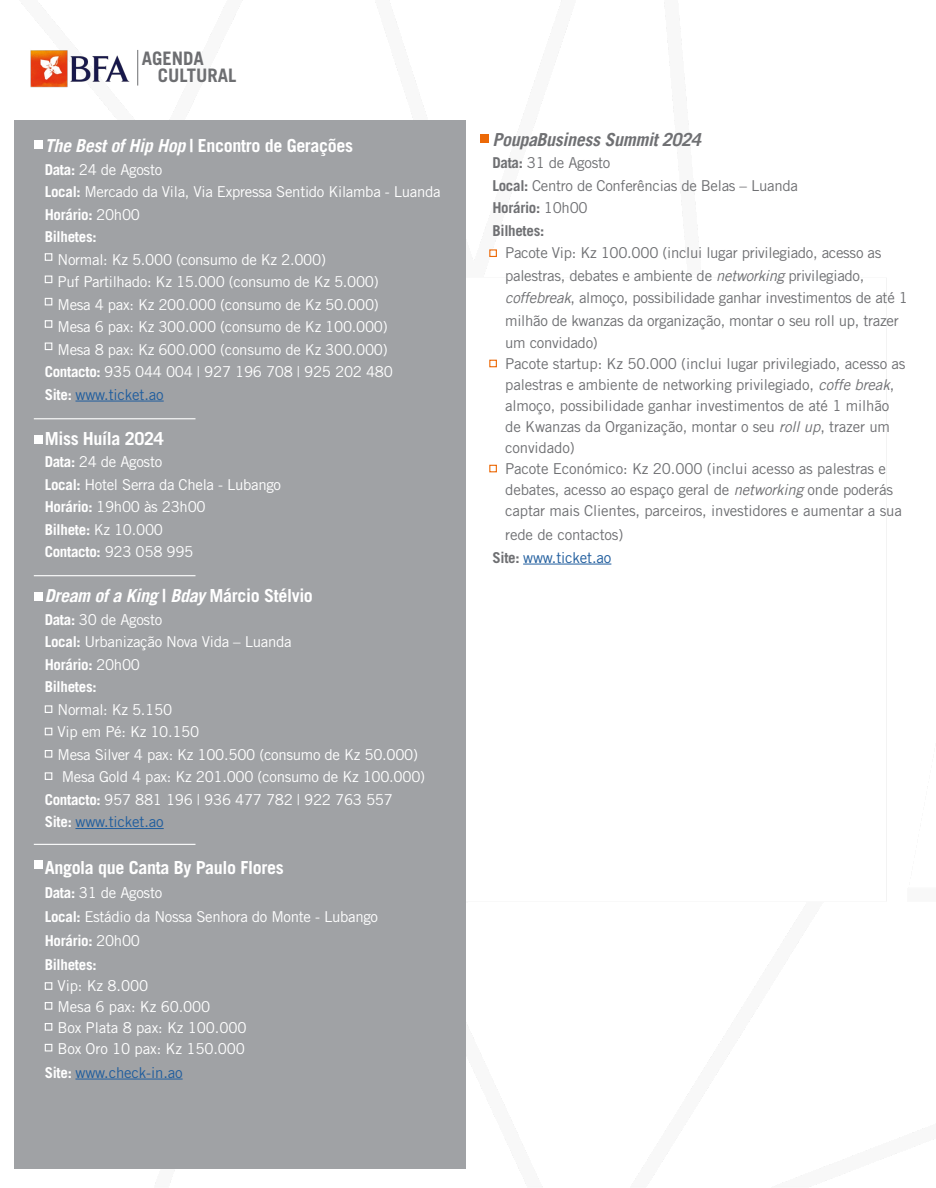
<style>
.page{position:relative;width:936px;height:1188px;background:#fff}
.page>*{position:absolute;margin:0;border:0;box-sizing:border-box;transform-origin:0 0}
.t1{font:700 18.6px/16.4px "Trade Gothic LT Std";color:#6d6e71}
.t2{font:700 18px "Trade Gothic LT Std";letter-spacing:-.02em;color:#fff}
.t3{font:italic 700 18px "Trade Gothic LT";letter-spacing:-.02em;color:#fff}
.t4{font:italic 700 18px "Trade Gothic LT";letter-spacing:-.02em;color:#6f7073}
.t5{font:15px/22.5px "Trade Gothic LT Std";letter-spacing:-.02em;color:#fff}
.t6{font:15px/22.5px "Trade Gothic LT Std";letter-spacing:-.01em;color:#6f7073}
.t7{font:15px "Trade Gothic LT Std";letter-spacing:-.01em;color:#215e9e}
.s1{font-family:"Trade Gothic LT";font-style:italic}
.s2{font-weight:700}
.s3{font-weight:700;color:#fff}
.s4{font-family:"Trade Gothic LT Std";font-style:normal}
.s5{color:#215e9e}
</style>
<div class="page">
<div style="left:15px;top:120px;width:451px;height:1048px;background:#a0a2a5"></div>
<img style="left:30px;top:41px;width:100px;height:58px">
<hr style="left:137px;top:50px;width:1px;height:36px;background:#6d6e71">
<hr style="left:75px;top:401px;width:89px;height:1px;background:#215e9e">
<hr style="left:75px;top:828px;width:89px;height:1px;background:#215e9e">
<hr style="left:75px;top:1079px;width:108px;height:1px;background:#215e9e">
<div style="left:34px;top:140px;width:9px;height:9px;background:#fff"></div>
<div style="left:34px;top:435px;width:9px;height:9px;background:#fff"></div>
<div style="left:34px;top:860px;width:9px;height:9px;background:#fff"></div>
<div style="left:34px;top:592px;width:9px;height:9px;background:#fff"></div>
<hr style="left:34px;top:418px;width:161px;height:1px;background:#fff">
<hr style="left:34px;top:844px;width:161px;height:1px;background:#fff">
<hr style="left:34px;top:575px;width:161px;height:1px;background:#fff">
<div style="left:45px;top:253px;width:7px;height:8px;border:1px solid #fff"></div>
<div style="left:45px;top:705px;width:7px;height:8px;border:1px solid #fff"></div>
<div style="left:45px;top:276px;width:7px;height:7px;border:1px solid #fff"></div>
<div style="left:45px;top:728px;width:7px;height:7px;border:1px solid #fff"></div>
<div style="left:45px;top:982px;width:7px;height:8px;border:1px solid #fff"></div>
<div style="left:45px;top:1002px;width:7px;height:8px;border:1px solid #fff"></div>
<div style="left:45px;top:1023px;width:7px;height:8px;border:1px solid #fff"></div>
<div style="left:45px;top:1044px;width:7px;height:7px;border:1px solid #fff"></div>
<div style="left:45px;top:298px;width:7px;height:7px;border:1px solid #fff"></div>
<div style="left:45px;top:750px;width:7px;height:8px;border:1px solid #fff"></div>
<div style="left:45px;top:320px;width:7px;height:8px;border:1px solid #fff"></div>
<div style="left:45px;top:772px;width:7px;height:8px;border:1px solid #fff"></div>
<div style="left:45px;top:342px;width:7px;height:8px;border:1px solid #fff"></div>
<hr style="left:523px;top:564px;width:88px;height:1px;background:#215e9e">
<div style="left:480px;top:134px;width:8px;height:9px;background:#ec6907"></div>
<div style="left:489px;top:249px;width:8px;height:8px;border:1px solid #ec6907"></div>
<div style="left:489px;top:360px;width:8px;height:7px;border:1px solid #ec6907"></div>
<div style="left:489px;top:465px;width:8px;height:7px;border:1px solid #ec6907"></div>
<p class="t1" style="left:158px;top:50px;width:80px;text-indent:-16px">AGENDA<br>CULTURAL</p>
<p class="t2" style="left:45px;top:135px;width:310px"><span class="s1">The Best of Hip Hop</span> | Encontro de Gerações</p>
<p class="t5" style="left:45px;top:158px;width:397px"><span class="s2">Data:</span> 24 de Agosto<br><span class="s2">Local:</span> Mercado da Vila, Via Expressa Sentido Kilamba - Luanda<br><span class="s2">Horário:</span> 20h00<br><span class="s2">Bilhetes:</span></p>
<p class="t5" style="left:57px;top:248px;width:270px">Normal: Kz 5.000 (consumo de Kz 2.000)</p>
<p class="t5" style="left:57px;top:270px;width:323px">Puf Partilhado: Kz 15.000 (consumo de Kz 5.000)</p>
<p class="t5" style="left:57px;top:293px;width:323px">Mesa 4 pax: Kz 200.000 (consumo de Kz 50.000)</p>
<p class="t5" style="left:57px;top:315px;width:332px">Mesa 6 pax: Kz 300.000 (consumo de Kz 100.000)</p>
<p class="t5" style="left:57px;top:338px;width:332px">Mesa 8 pax: Kz 600.000 (consumo de Kz 300.000)</p>
<p class="t5" style="left:45px;top:360px;width:349px"><span class="s2">Contacto:</span> 935 044 004 | 927 196 708 | 925 202 480</p>
<p class="t7" style="left:45px;top:385px;width:120px"><span class="s3">Site:</span> www.ticket.ao</p>
<p class="t2" style="left:45px;top:427px;width:120px">Miss Huíla 2024</p>
<p class="t5" style="left:45px;top:450px;width:238px"><span class="s2">Data:</span> 24 de Agosto<br><span class="s2">Local:</span> Hotel Serra da Chela - Lubango<br><span class="s2">Horário:</span> 19h00 às 23h00<br><span class="s2">Bilhete:</span> Kz 10.000<br><span class="s2">Contacto:</span> 923 058 995</p>
<p class="t3" style="left:45px;top:585px;width:270px">Dream of a King <span class="s4">|</span> Bday <span class="s4">Márcio Stélvio</span></p>
<p class="t5" style="left:45px;top:608px;width:248px"><span class="s2">Data:</span> 30 de Agosto<br><span class="s2">Local:</span> Urbanização Nova Vida – Luanda<br><span class="s2">Horário:</span> 20h00<br><span class="s2">Bilhetes:</span></p>
<p class="t5" style="left:57px;top:698px;width:116px">Normal: Kz 5.150</p>
<p class="t5" style="left:57px;top:720px;width:143px">Vip em Pé: Kz 10.150</p>
<p class="t5" style="left:57px;top:743px;width:362px">Mesa Silver 4 pax: Kz 100.500 (consumo de Kz 50.000)</p>
<p class="t5" style="left:62px;top:765px;width:365px">Mesa Gold 4 pax: Kz 201.000 (consumo de Kz 100.000)</p>
<p class="t5" style="left:45px;top:788px;width:349px"><span class="s2">Contacto:</span> 957 881 196 | 936 477 782 | 922 763 557</p>
<p class="t7" style="left:45px;top:813px;width:120px"><span class="s3">Site:</span> www.ticket.ao</p>
<p class="t2" style="left:45px;top:856px;width:240px">Angola que Canta By Paulo Flores</p>
<p class="t5" style="left:45px;top:880px;width:335px;line-height:24px"><span class="s2">Data:</span> 31 de Agosto<br><span class="s2">Local:</span> Estádio da Nossa Senhora do Monte - Lubango<br><span class="s2">Horário:</span> 20h00<br><span class="s2">Bilhetes:</span></p>
<p class="t5" style="left:57px;top:975px;width:190px;line-height:21px">Vip: Kz 8.000<br>Mesa 6 pax: Kz 60.000<br>Box Plata 8 pax: Kz 100.000<br>Box Oro 10 pax: Kz 150.000</p>
<p class="t7" style="left:45px;top:1063px;width:139px"><span class="s3">Site:</span> www.check-in.ao</p>
<p class="t4" style="left:492px;top:128px;width:210px">PoupaBusiness Summit 2024</p>
<p class="t6" style="left:492px;top:151px;width:307px"><span class="s2">Data:</span> 31 de Agosto<br><span class="s2">Local:</span> Centro de Conferências de Belas – Luanda<br><span class="s2">Horário:</span> 10h00<br><span class="s2">Bilhetes:</span></p>
<p class="t6" style="left:505px;top:241px;width:404px">Pacote Vip: Kz 100.000 (inclui lugar privilegiado, acesso as palestras, debates e ambiente de <span class="s1">networking</span> privilegiado, <span class="s1">coffebreak</span>, almoço, possibilidade ganhar investimentos de até 1 milhão de kwanzas da organização, montar o seu roll up, trazer um convidado)</p>
<p class="t6" style="left:505px;top:353px;width:402px;line-height:21px">Pacote startup: Kz 50.000 (inclui lugar privilegiado, acesso as palestras e ambiente de networking privilegiado, <span class="s1">coffe break</span>, almoço, possibilidade ganhar investimentos de até 1 milhão de Kwanzas da Organização, montar o seu <span class="s1">roll up</span>, trazer um convidado)<br>Pacote Económico: Kz 20.000 (inclui acesso as palestras e debates, acesso ao espaço geral de <span class="s1">networking</span> onde poderás captar mais Clientes, parceiros, investidores e aumentar a sua</p>
<p class="t6" style="left:492px;top:523px;width:133px;text-indent:13px">rede de contactos)<br><span class="s2">Site:</span> <span class="s5">www.ticket.ao</span></p>
</div>
